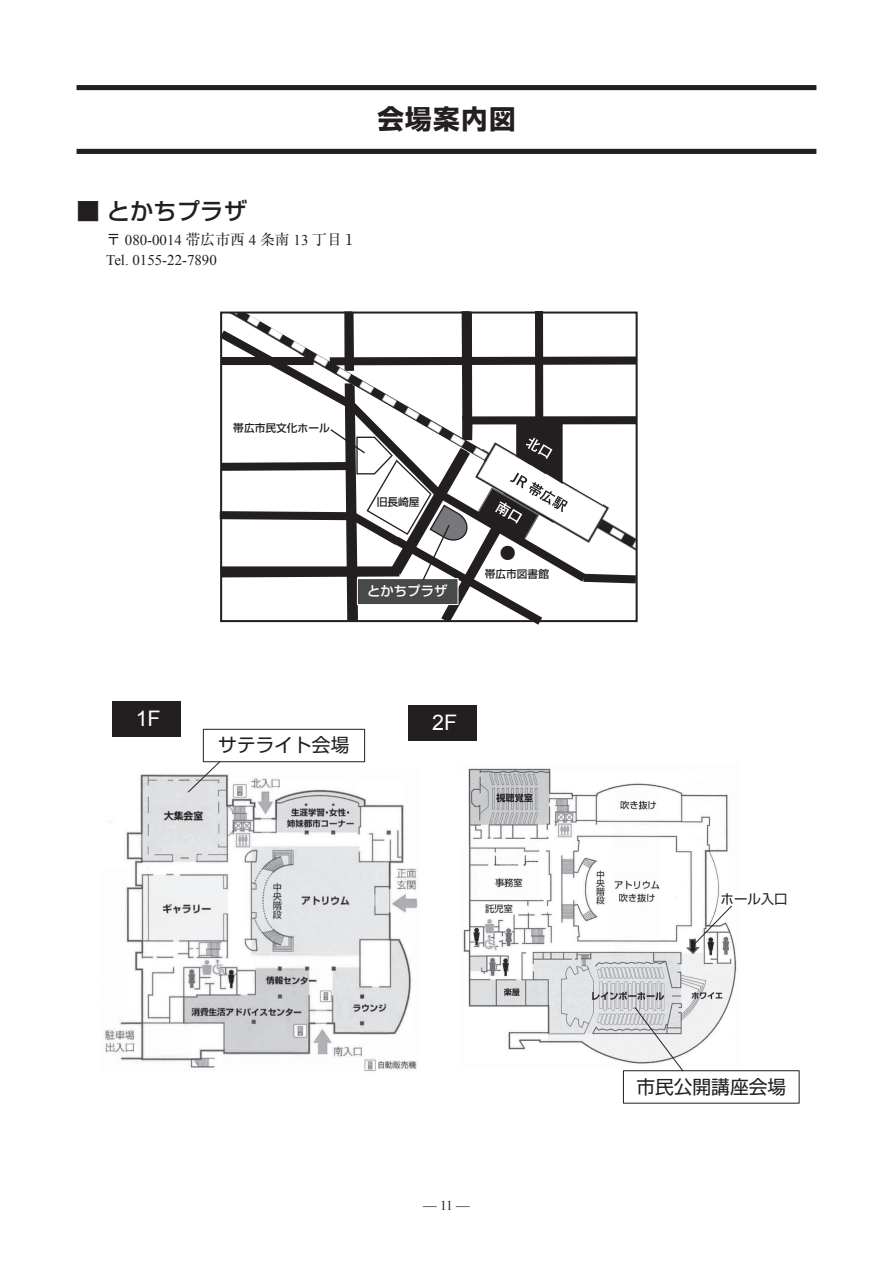
<style>
.page{position:relative;width:893px;height:1263px;background:#fff}
.page>*{position:absolute;margin:0;border:0;box-sizing:border-box;transform-origin:0 0}
.t1{font:700 26.55px "Shin Go Pro";letter-spacing:.05em;color:#231f20}
.t2{font:500 23.4px "Shin Go Pro";color:#231f20}
.t3{font:21.45px "Arial";color:#fff}
.t4{font:18.75px "Shin Go Pro";color:#231f20}
.t5{font:16.05px "Shin Go Pro";color:#231f20}
.t6{font:14.85px/20.2px "Times New Roman";color:#231f20}
.t7{font:13.5px "Times New Roman";color:#231f20}
.t8{font:500 13.35px "Shin Go Pro";color:#fff}
.t9{font:13.35px "Shin Go Pro";color:#231f20}
.t10{font:500 10.65px "Shin Go Pro";color:#231f20}
.s1{font-family:"Ryumin Pro"}
</style>
<div class="page">
<div style="left:77px;top:85px;width:739px;height:5px;background:#231f20"></div>
<div style="left:77px;top:149px;width:739px;height:5px;background:#231f20"></div>
<svg style="left:219px;top:311px;width:419px;height:314px"></svg>
<img style="left:463px;top:768px;width:274px;height:296px">
<svg style="left:634px;top:1006px;width:50px;height:64px"></svg>
<div style="left:623px;top:1070px;width:177px;height:34px;border:1px solid #231f20"></div>
<svg style="left:684px;top:905px;width:49px;height:50px"></svg>
<div style="left:203px;top:729px;width:162px;height:33px;border:1px solid #231f20"></div>
<div style="left:112px;top:701px;width:68px;height:36px;background:#231f20"></div>
<div style="left:408px;top:705px;width:69px;height:36px;background:#231f20"></div>
<img style="left:105px;top:774px;width:313px;height:298px">
<svg style="left:187px;top:761px;width:34px;height:32px"></svg>
<h1 class="t1" style="left:377px;top:98px;width:140px">会場案内図</h1>
<h2 class="t2" style="left:77px;top:192px;width:172px">■ とかちプラザ</h2>
<p class="t6" style="left:106px;top:230px;width:252px"><span class="s1">〒</span> 080-0014 <span class="s1">帯広市西</span> 4 <span class="s1">条南</span> 13 <span class="s1">丁目１<br></span>Tel. 0155-22-7890</p>
<p class="t10" style="left:233px;top:419px;width:98px">帯広市民文化ホール</p>
<p class="t10" style="left:377px;top:493px;width:44px">旧長崎屋</p>
<p class="t8" style="left:367px;top:580px;width:82px">とかちプラザ</p>
<p class="t5" style="left:500px;top:539px;width:18px">●</p>
<p class="t10" style="left:485px;top:565px;width:66px">帯広市図書館</p>
<h3 class="t3" style="left:136px;top:704px;width:27px">1F</h3>
<h3 class="t3" style="left:432px;top:708px;width:27px">2F</h3>
<p class="t4" style="left:218px;top:730px;width:133px">サテライト会場</p>
<p class="t7" style="left:423px;top:1196px;width:48px">— 11 —</p>
<p class="t9" style="left:721px;top:888px;width:69px">ホール入口</p>
<p class="t4" style="left:636px;top:1071px;width:151px">市民公開講座会場</p>
</div>
